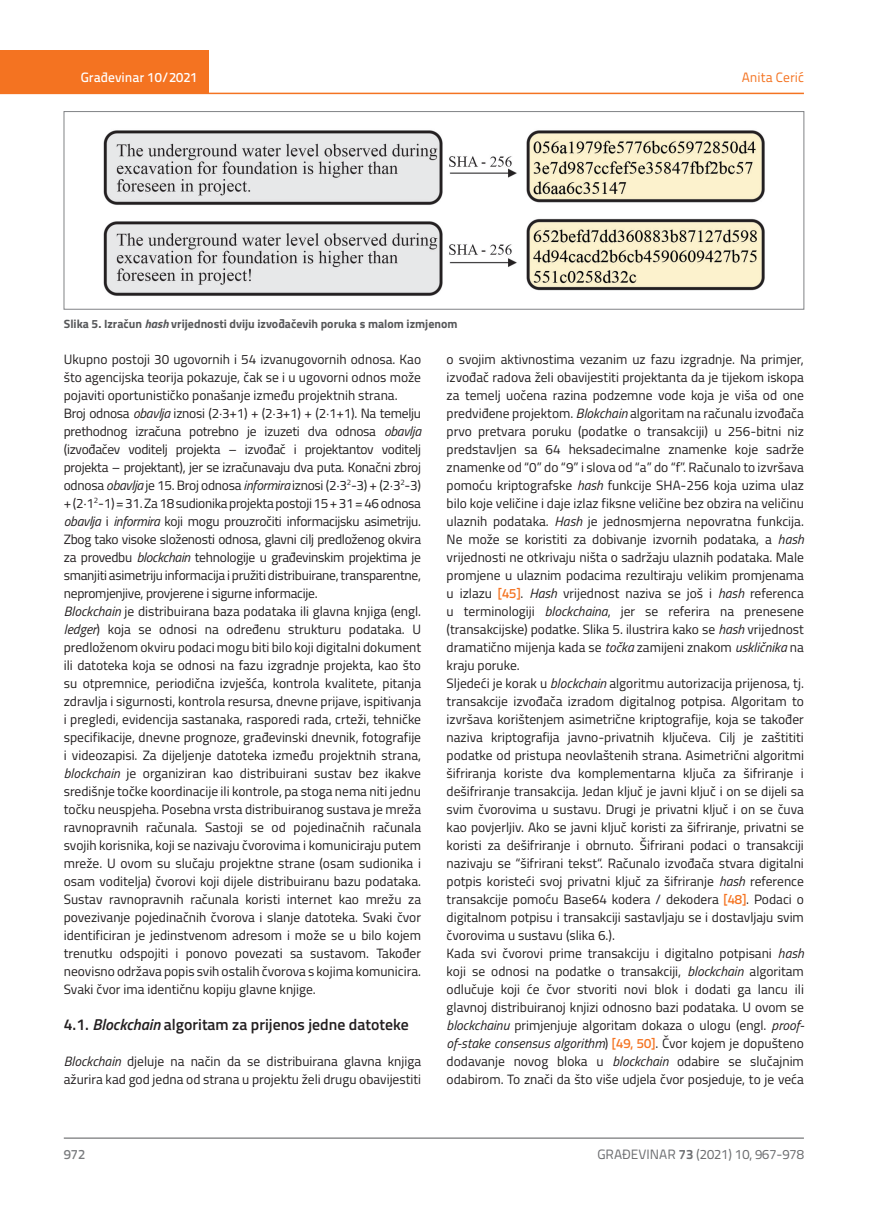
<style>
.page{position:relative;width:872px;height:1212px;background:#fff}
.page>*{position:absolute;margin:0;border:0;box-sizing:border-box;transform-origin:0 0}
.t1{font:600 15.75px "Titillium";color:#231f20}
.t2{font:13.5px/18px "Titillium";color:#231f20}
.t3{font:13.5px "Titillium Text 22 L";color:#6c6d70}
.t4{font:500 13.5px "Titillium Text 22 L";color:#fff}
.t5{font:13.5px "Titillium Text 22 L";color:#f47321}
.t6{font:500 13.5px "Titillium Text 22 L";color:#787a7d}
.t7{font:700 12px "Titillium";color:#57585a}
.s1{font-style:italic}
.s2{font-family:"Titillium Text 22 L";font-weight:500;color:#f47321}
.s3{font-weight:700}
</style>
<div class="page">
<div style="left:0;top:50px;width:208px;height:44px;background:#f47321"></div>
<hr style="left:0;top:93px;width:804px;height:1px;background:#f47321">
<hr style="left:64px;top:1138px;width:740px;height:1px;background:#57585a">
<img style="left:103px;top:130px;width:662px;height:166px">
<div style="left:64px;top:111px;width:740px;height:198px;border:1px solid #808285"></div>
<p class="t4" style="left:81px;top:67px;width:118px">Građevinar 10/2021</p>
<p class="t7" style="left:64px;top:314px;width:395px">Slika 5. Izračun <span class="s1">hash</span> vrijednosti dviju izvođačevih poruka s malom izmjenom</p>
<p class="t5" style="left:742px;top:68px;width:64px">Anita Cerić</p>
<p class="t2" style="left:64px;top:349px;width:359px">Ukupno postoji 30 ugovornih i 54 izvanugovornih odnosa. Kao što agencijska teorija pokazuje, čak se i u ugovorni odnos može pojaviti oportunističko ponašanje između projektnih strana.<br>Broj odnosa <span class="s1">obavlja</span> iznosi (2⋅3+1) + (2⋅3+1) + (2⋅1+1). Na temelju prethodnog izračuna potrebno je izuzeti dva odnosa <span class="s1">obavlja </span>(izvođačev voditelj projekta – izvođač i projektantov voditelj projekta – projektant), jer se izračunavaju dva puta. Konačni zbroj odnosa <span class="s1">obavlja</span> je 15. Broj odnosa <span class="s1">informira</span> iznosi (2⋅3<sup>2</sup>-3) + (2⋅3<sup>2</sup>-3) + (2⋅1<sup>2</sup>-1) = 31. Za 18 sudionika projekta postoji 15 + 31 = 46 odnosa <span class="s1">obavlja</span> i <span class="s1">informira</span> koji mogu prouzročiti informacijsku asimetriju.<br>Zbog tako visoke složenosti odnosa, glavni cilj predloženog okvira za provedbu <span class="s1">blockchain</span> tehnologije u građevinskim projektima je smanjiti asimetriju informacija i pružiti distribuirane, transparentne, nepromjenjive, provjerene i sigurne informacije.<br><span class="s1">Blockchain</span> je distribuirana baza podataka ili glavna knjiga (engl. <span class="s1">ledger</span>) koja se odnosi na određenu strukturu podataka. U predloženom okviru podaci mogu biti bilo koji digitalni dokument ili datoteka koja se odnosi na fazu izgradnje projekta, kao što su otpremnice, periodična izvješća, kontrola kvalitete, pitanja zdravlja i sigurnosti, kontrola resursa, dnevne prijave, ispitivanja i pregledi, evidencija sastanaka, rasporedi rada, crteži, tehničke specifikacije, dnevne prognoze, građevinski dnevnik, fotografije i videozapisi. Za dijeljenje datoteka između projektnih strana, <span class="s1">blockchain</span> je organiziran kao distribuirani sustav bez ikakve središnje točke koordinacije ili kontrole, pa stoga nema niti jednu točku neuspjeha. Posebna vrsta distribuiranog sustava je mreža ravnopravnih računala. Sastoji se od pojedinačnih računala svojih korisnika, koji se nazivaju čvorovima i komuniciraju putem mreže. U ovom su slučaju projektne strane (osam sudionika i osam voditelja) čvorovi koji dijele distribuiranu bazu podataka.<br>Sustav ravnopravnih računala koristi internet kao mrežu za povezivanje pojedinačnih čvorova i slanje datoteka. Svaki čvor identificiran je jedinstvenom adresom i može se u bilo kojem trenutku odspojiti i ponovo povezati sa sustavom. Također neovisno održava popis svih ostalih čvorova s kojima komunicira.<br>Svaki čvor ima identičnu kopiju glavne knjige.</p>
<p class="t1" style="left:64px;top:1013px;width:346px">4.1. <span class="s1">Blockchain</span> algoritam za prijenos jedne datoteke</p>
<p class="t2" style="left:64px;top:1052px;width:359px"><span class="s1">Blockchain</span> djeluje na način da se distribuirana glavna knjiga ažurira kad god jedna od strana u projektu želi drugu obavijestiti</p>
<p class="t2" style="left:446px;top:349px;width:359px">o svojim aktivnostima vezanim uz fazu izgradnje. Na primjer, izvođač radova želi obavijestiti projektanta da je tijekom iskopa za temelj uočena razina podzemne vode koja je viša od one predviđene projektom. <span class="s1">Blokchain</span> algoritam na računalu izvođača prvo pretvara poruku (podatke o transakciji) u 256-bitni niz predstavljen sa 64 heksadecimalne znamenke koje sadrže znamenke od “0” do “9” i slova od “a” do “f”. Računalo to izvršava pomoću kriptografske <span class="s1">hash</span> funkcije SHA-256 koja uzima ulaz bilo koje veličine i daje izlaz fiksne veličine bez obzira na veličinu ulaznih podataka. <span class="s1">Hash</span> je jednosmjerna nepovratna funkcija.<br>Ne može se koristiti za dobivanje izvornih podataka, a <span class="s1">hash </span>vrijednosti ne otkrivaju ništa o sadržaju ulaznih podataka. Male promjene u ulaznim podacima rezultiraju velikim promjenama u izlazu <span class="s2">[45]</span>. <span class="s1">Hash</span> vrijednost naziva se još i <span class="s1">hash</span> referenca u terminologiji <span class="s1">blockchaina</span>, jer se referira na prenesene (transakcijske) podatke. Slika 5. ilustrira kako se <span class="s1">hash</span> vrijednost dramatično mijenja kada se <span class="s1">točka</span> zamijeni znakom <span class="s1">uskličnika</span> na kraju poruke.<br>Sljedeći je korak u <span class="s1">blockchain</span> algoritmu autorizacija prijenosa, tj. transakcije izvođača izradom digitalnog potpisa. Algoritam to izvršava korištenjem asimetrične kriptografije, koja se također naziva kriptografija javno-privatnih ključeva. Cilj je zaštititi podatke od pristupa neovlaštenih strana. Asimetrični algoritmi šifriranja koriste dva komplementarna ključa za šifriranje i dešifriranje transakcija. Jedan ključ je javni ključ i on se dijeli sa svim čvorovima u sustavu. Drugi je privatni ključ i on se čuva kao povjerljiv. Ako se javni ključ koristi za šifriranje, privatni se koristi za dešifriranje i obrnuto. Šifrirani podaci o transakciji nazivaju se “šifrirani tekst“. Računalo izvođača stvara digitalni potpis koristeći svoj privatni ključ za šifriranje <span class="s1">hash</span> reference transakcije pomoću Base64 kodera / dekodera <span class="s2">[48]</span>. Podaci o digitalnom potpisu i transakciji sastavljaju se i dostavljaju svim čvorovima u sustavu (slika 6.).<br>Kada svi čvorovi prime transakciju i digitalno potpisani <span class="s1">hash </span>koji se odnosi na podatke o transakciji, <span class="s1">blockchain</span> algoritam odlučuje koji će čvor stvoriti novi blok i dodati ga lancu ili glavnoj distribuiranoj knjizi odnosno bazi podataka. U ovom se <span class="s1">blockchainu</span> primjenjuje algoritam dokaza o ulogu (engl. <span class="s1">proof&shy;of-stake consensus algorithm</span>) <span class="s2">[49, 50]</span>. Čvor kojem je dopušteno dodavanje novog bloka u <span class="s1">blockchain</span> odabire se slučajnim odabirom. To znači da što više udjela čvor posjeduje, to je veća</p>
<p class="t6" style="left:64px;top:1144px;width:23px">972</p>
<p class="t3" style="left:597px;top:1144px;width:208px">GRAĐEVINAR <span class="s3">73</span> (2021) 10, 967-978</p>
</div>
